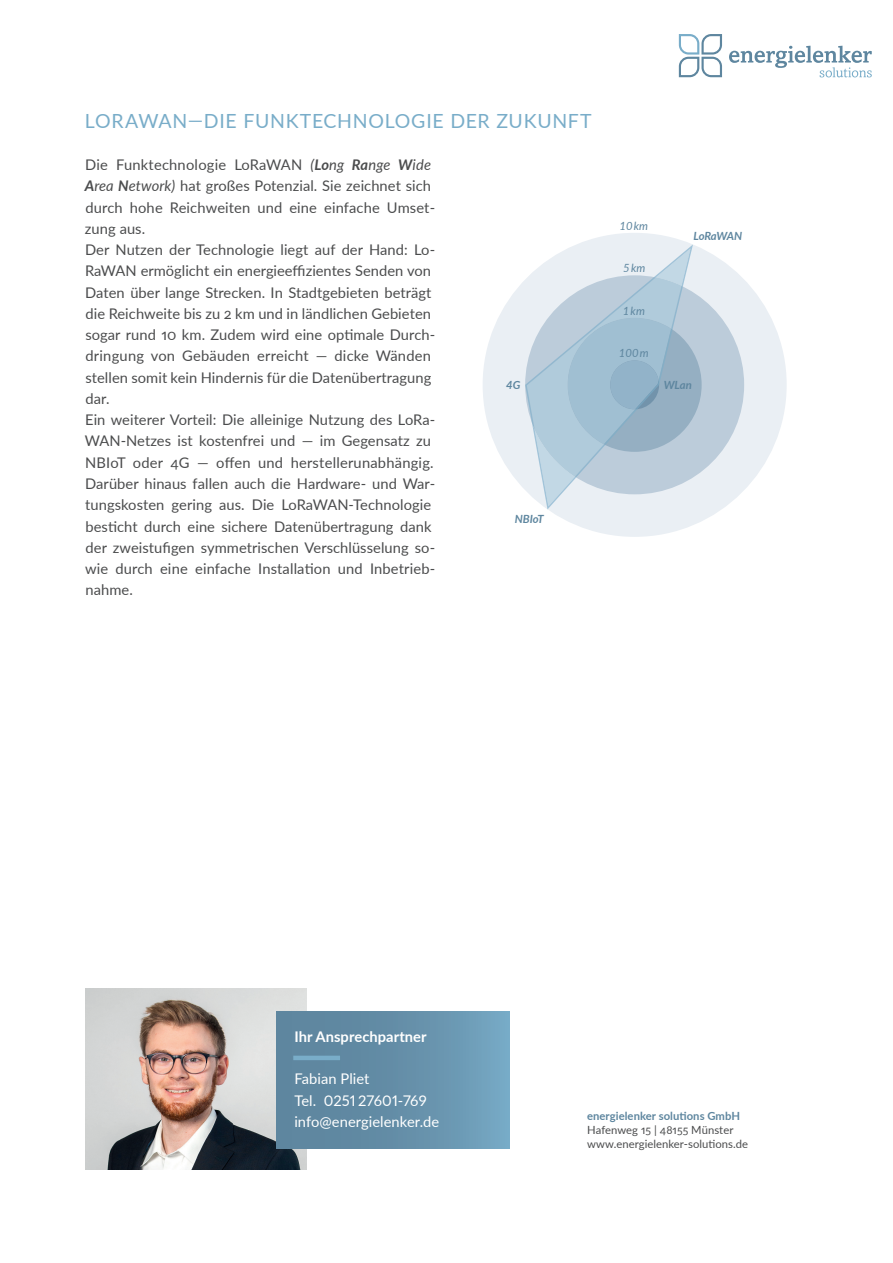
<style>
.page{position:relative;width:893px;height:1263px;background:#fff}
.page>*{position:absolute;margin:0;border:0;box-sizing:border-box;transform-origin:0 0}
.t1{font:19.5px "Lato";letter-spacing:.035em;color:#79adc9}
.t2{font:14.7px/21.3px "Lato";letter-spacing:.005em;color:#4b4c4d}
.t3{font:14.7px/21.3px "Lato";letter-spacing:.005em;color:#fff}
.t4{font:700 14.7px "Lato";letter-spacing:.005em;color:#fff}
.t5{font:11.25px/14.2px "Lato";letter-spacing:.005em;color:#4b4c4d}
.t6{font:700 11.25px "Lato";letter-spacing:.005em;color:#5e869f}
.t7{font:italic 700 11.25px "Lato";letter-spacing:-.015em;color:#5e869f}
.t8{font:italic 11.25px "Lato";color:#5e869f}
.s1{font-style:italic}
.s2{font-weight:700;font-style:italic}
</style>
<div class="page">
<svg style="left:679px;top:34px;width:43px;height:43px"></svg>
<svg style="left:729px;top:46px;width:143px;height:31px"></svg>
<img style="left:85px;top:989px;width:221px;height:180px">
<div style="left:276px;top:1012px;width:233px;height:136px;background:linear-gradient(to right,#5a7f98,#72a3be)"></div>
<hr style="left:293px;top:1056px;width:47px;height:4px;background:#79adc9">
<div style="left:483px;top:233px;width:304px;height:304px;background:#eaeff4;border-radius:50%"></div>
<div style="left:525px;top:275px;width:219px;height:219px;background:#bcccda;border-radius:50%"></div>
<div style="left:568px;top:318px;width:134px;height:134px;background:#95afc2;border-radius:50%"></div>
<svg style="left:525px;top:244px;width:168px;height:266px"></svg>
<h1 class="t1" style="left:85px;top:107px;width:508px">LORAWAN—DIE FUNKTECHNOLOGIE DER ZUKUNFT</h1>
<p class="t2" style="left:85px;top:153px;width:352px">Die Funktechnologie LoRaWAN <span class="s1">(</span><span class="s2">Lo</span><span class="s1">ng</span> <span class="s2">Ra</span><span class="s1">nge</span> <span class="s2">W</span><span class="s1">ide </span><span class="s2">A</span><span class="s1">rea</span> <span class="s2">N</span><span class="s1">etwork)</span> hat großes Potenzial. Sie zeichnet sich durch hohe Reichweiten und eine einfache Umset&shy;zung aus.<br>Der Nutzen der Technologie liegt auf der Hand: Lo-RaWAN ermöglicht ein energieeffizientes Senden von Daten über lange Strecken. In Stadtgebieten beträgt die Reichweite bis zu 2 km und in ländlichen Gebieten sogar rund 10 km. Zudem wird eine optimale Durch&shy;dringung von Gebäuden erreicht — dicke Wänden stel len somit kein Hindernis für die Datenübertragung dar.<br>Ein weiterer Vorteil: Die alleinige Nutzung des LoRa-WAN-Netzes ist kostenfrei und — im Gegensatz zu NBIoT oder 4G — offen und herstellerunabhängig.<br>Darüber hinaus fallen auch die Hardware- und War&shy;tungskosten gering aus. Die LoRaWAN-Technologie besticht durch eine sichere Datenübertragung dank der zweistufigen symmetrischen Verschlüsselung so&shy;wie durch eine einfache Installation und Inbetrieb&shy;nahme.</p>
<p class="t7" style="left:506px;top:377px;width:16px">4G</p>
<p class="t7" style="left:515px;top:510px;width:31px">NBIoT</p>
<p class="t8" style="left:619px;top:217px;width:30px">10 km</p>
<p class="t8" style="left:623px;top:260px;width:24px">5 km</p>
<p class="t8" style="left:623px;top:303px;width:24px">1 km</p>
<p class="t8" style="left:619px;top:345px;width:31px">100 m</p>
<p class="t7" style="left:693px;top:228px;width:50px">LoRaWAN</p>
<p class="t7" style="left:664px;top:377px;width:30px">WLan</p>
<p class="t4" style="left:294px;top:1026px;width:134px">Ihr Ansprechpartner</p>
<p class="t3" style="left:294px;top:1068px;width:146px">Fabian Pliet<br>Tel. 0251 27601-769 info@energielenker.de</p>
<p class="t6" style="left:587px;top:1107px;width:154px">energielenker solutions GmbH</p>
<p class="t5" style="left:587px;top:1122px;width:162px">Hafenweg 15 | 48155 Münster www.energielenker-solutions.de</p>
</div>
